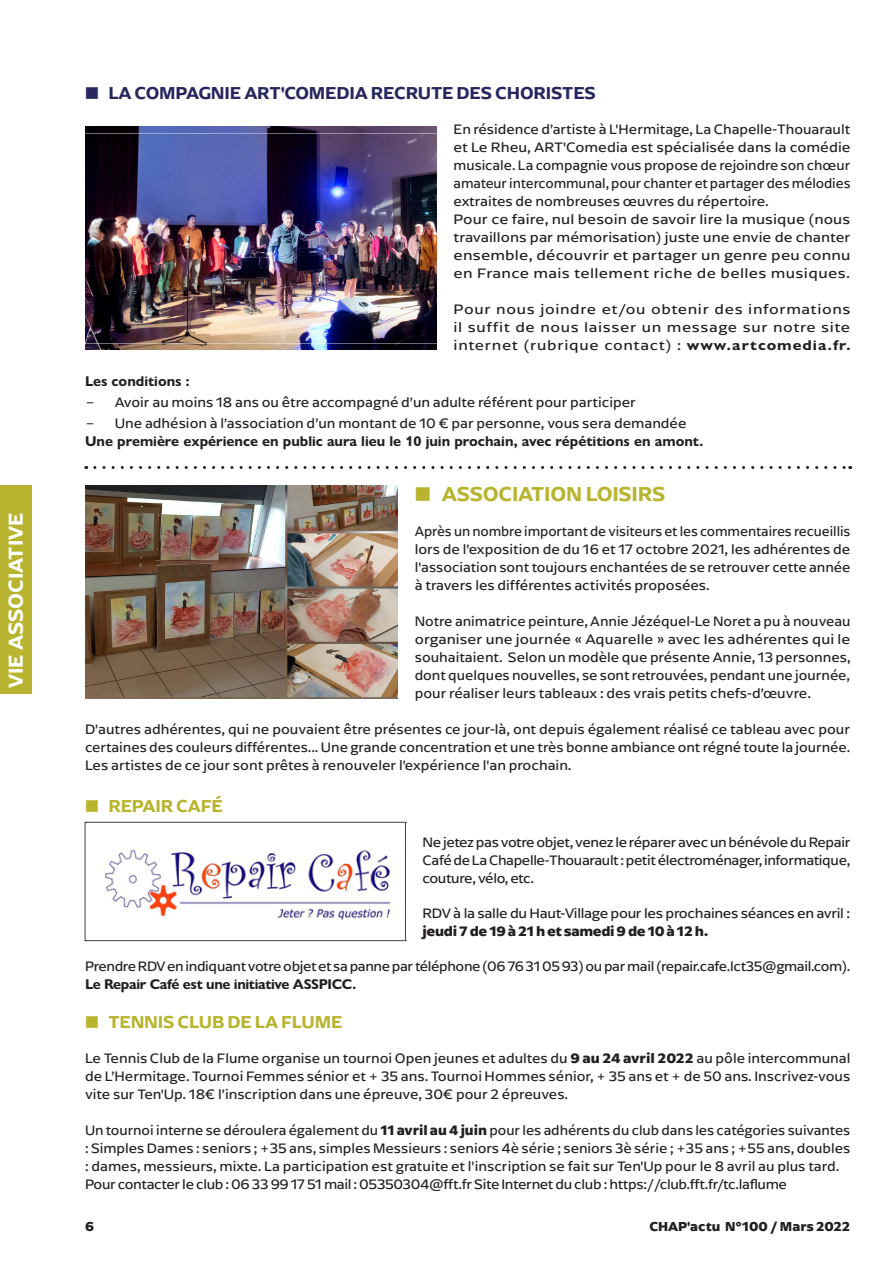
<style>
.page{position:relative;width:893px;height:1263px;background:#fff}
.page>*{position:absolute;margin:0;border:0;box-sizing:border-box;transform-origin:0 0}
.t1{font:600 21px "Arpona Sans";letter-spacing:-.01em;color:#b8b42f}
.Titre_onglet_article{font:600 21px "Arpona Sans";color:#fff}
.t2{font:600 18px "Arpona Sans";letter-spacing:-.01em;color:#27265f}
.t3{font:600 18px "Arpona Sans";letter-spacing:-.01em;color:#b8b42f}
.Texte_article{font:14.25px/18px "Arpona Sans";color:#231f20;text-align:justify}
.Titre_article{font:14.25px/18px "Arpona Sans";letter-spacing:-.025em;color:#231f20}
.Texte_article-2{font:14.25px/18px "Arpona Sans";color:#231f20;text-align:justify;scale:.95 1}
.Texte_article-3{font:14.25px/18px "Arpona Sans";color:#231f20;text-align:justify;scale:1.07 1}
.Texte_article-4{font:700 14.25px/18px "Gill Sans Nova";color:#231f20}
.Texte_article-5{font:14.25px/18px "Arpona Sans";color:#231f20;text-align:justify;scale:1.1 1}
.Texte_article-6{font:14.25px "Arpona Sans";letter-spacing:-.025em;color:#231f20}
.t4{font:700 13.5px "Arpona Sans";color:#231f20}
.s1{font-family:"Gill Sans Nova";font-weight:700}
.s2{font-family:"Arpona Sans";font-weight:400}
.s3{font-weight:700}
</style>
<div class="page">
<svg style="left:95px;top:466px;width:756px;height:3px"></svg>
<div style="left:0;top:486px;width:32px;height:208px;background:#b8b42f"></div>
<img style="left:85px;top:126px;width:352px;height:223px">
<img style="left:85px;top:486px;width:313px;height:212px">
<svg style="left:85px;top:822px;width:321px;height:119px"></svg>
<p class="Titre_onglet_article" style="left:2px;top:688px;width:177px;rotate:-90deg">VIE ASSOCIATIVE</p>
<p class="t2" style="left:85px;top:80px;width:512px">■ LA COMPAGNIE ART'COMEDIA RECRUTE DES CHORISTES</p>
<p class="Texte_article" style="left:454px;top:119px;width:398px">En résidence d’artiste à L'Hermitage, La Chapelle-Thouarault et Le Rheu, ART'Comedia est spécialisée dans la comédie musicale. La compagnie vous propose de rejoindre son chœur amateur intercommunal, pour chanter et partager des mélodies extraites de nombreuses œuvres du répertoire.</p>
<p class="Texte_article-3" style="left:454px;top:209px;width:372px">Pour ce faire, nul besoin de savoir lire la musique (nous travaillons par mémorisation) juste une envie de chanter ensemble, découvrir et partager un genre peu connu en France mais tellement riche de belles musiques.</p>
<p class="Texte_article-5" style="left:454px;top:299px;width:362px">Pour nous joindre et/ou obtenir des informations il suffit de nous laisser un message sur notre site internet (rubrique contact) : <span class="s1">www.artcomedia.fr.</span></p>
<p class="Texte_article-4" style="left:85px;top:372px;width:106px">Les conditions :</p>
<p class="Texte_article" style="left:85px;top:393px;width:11px">−</p>
<p class="Texte_article" style="left:115px;top:393px;width:523px">Avoir au moins 18 ans ou être accompagné d’un adulte référent pour participer</p>
<p class="Texte_article" style="left:85px;top:414px;width:11px">−</p>
<p class="Texte_article-4" style="left:85px;top:414px;width:620px;text-indent:30px"><span class="s2">Une adhésion à l’association d’un montant de 10 € par personne, vous sera demandée<br></span>Une première expérience en public aura lieu le 10 juin prochain, avec répétitions en amont.</p>
<p class="t1" style="left:415px;top:480px;width:252px">■ ASSOCIATION LOISIRS</p>
<p class="Texte_article-2" style="left:415px;top:522px;width:460px">Après un nombre important de visiteurs et les commentaires recueillis lors de l'exposition de du 16 et 17 octobre 2021, les adhérentes de l'association sont toujours enchantées de se retrouver cette année à travers les différentes activités proposées.</p>
<p class="Texte_article" style="left:415px;top:612px;width:437px">Notre animatrice peinture, Annie Jézéquel-Le Noret a pu à nouveau organiser une journée « Aquarelle » avec les adhérentes qui le souhaitaient. Selon un modèle que présente Annie, 13 personnes, dont quelques nouvelles, se sont retrouvées, pendant une journée, pour réaliser leurs tableaux : des vrais petits chefs-d’œuvre.</p>
<p class="Texte_article" style="left:85px;top:720px;width:767px">D'autres adhérentes, qui ne pouvaient être présentes ce jour-là, ont depuis également réalisé ce tableau avec pour certaines des couleurs différentes... Une grande concentration et une très bonne ambiance ont régné toute la journée.<br>Les artistes de ce jour sont prêtes à renouveler l'expérience l'an prochain.</p>
<p class="t3" style="left:85px;top:794px;width:139px">■ REPAIR CAFÉ</p>
<p class="Titre_article" style="left:423px;top:833px;width:429px;text-align:justify">Ne jetez pas votre objet, venez le réparer avec un bénévole du Repair Café de La Chapelle-Thouarault : petit électroménager, informatique, couture, vélo, etc.</p>
<p class="Titre_article" style="left:423px;top:904px;width:429px">RDV à la salle du Haut-Village pour les prochaines séances en avril : <span class="s3">jeudi 7 de 19 à 21 h et samedi 9 de 10 à 12 h.</span></p>
<p class="Titre_article" style="left:85px;top:957px;width:767px">Prendre RDV en indiquant votre objet et sa panne par téléphone (06 76 31 05 93) ou par mail (repair.cafe.lct35@gmail.com).<br><span class="s1">Le Repair Café est une initiative ASSPICC.</span></p>
<p class="t3" style="left:85px;top:1010px;width:259px">■ TENNIS CLUB DE LA FLUME</p>
<p class="Texte_article" style="left:85px;top:1049px;width:767px">Le Tennis Club de la Flume organise un tournoi Open jeunes et adultes du <span class="s3">9 au 24 avril 2022</span> au pôle intercommunal de L’Hermitage. Tournoi Femmes sénior et + 35 ans. Tournoi Hommes sénior, + 35 ans et + de 50 ans. Inscrivez-vous vite sur Ten'Up. 18€ l’inscription dans une épreuve, 30€ pour 2 épreuves.</p>
<p class="Texte_article" style="left:85px;top:1121px;width:767px">Un tournoi interne se déroulera également du <span class="s3">11 avril au 4 juin</span> pour les adhérents du club dans les catégories suivantes : Simples Dames : seniors ; +35 ans, simples Messieurs : seniors 4è série ; seniors 3è série ; +35 ans ; +55 ans, doubles : dames, messieurs, mixte. La participation est gratuite et l'inscription se fait sur Ten'Up pour le 8 avril au plus tard.</p>
<p class="Texte_article-6" style="left:85px;top:1175px;width:704px">Pour contacter le club : 06 33 99 17 51 mail : 05350304@fft.fr Site Internet du club : https://club.fft.fr/tc.laflume</p>
<p class="t4" style="left:85px;top:1218px;width:10px">6</p>
<p class="t4" style="left:649px;top:1218px;width:203px">CHAP'actu N°100 / Mars 2022</p>
</div>
